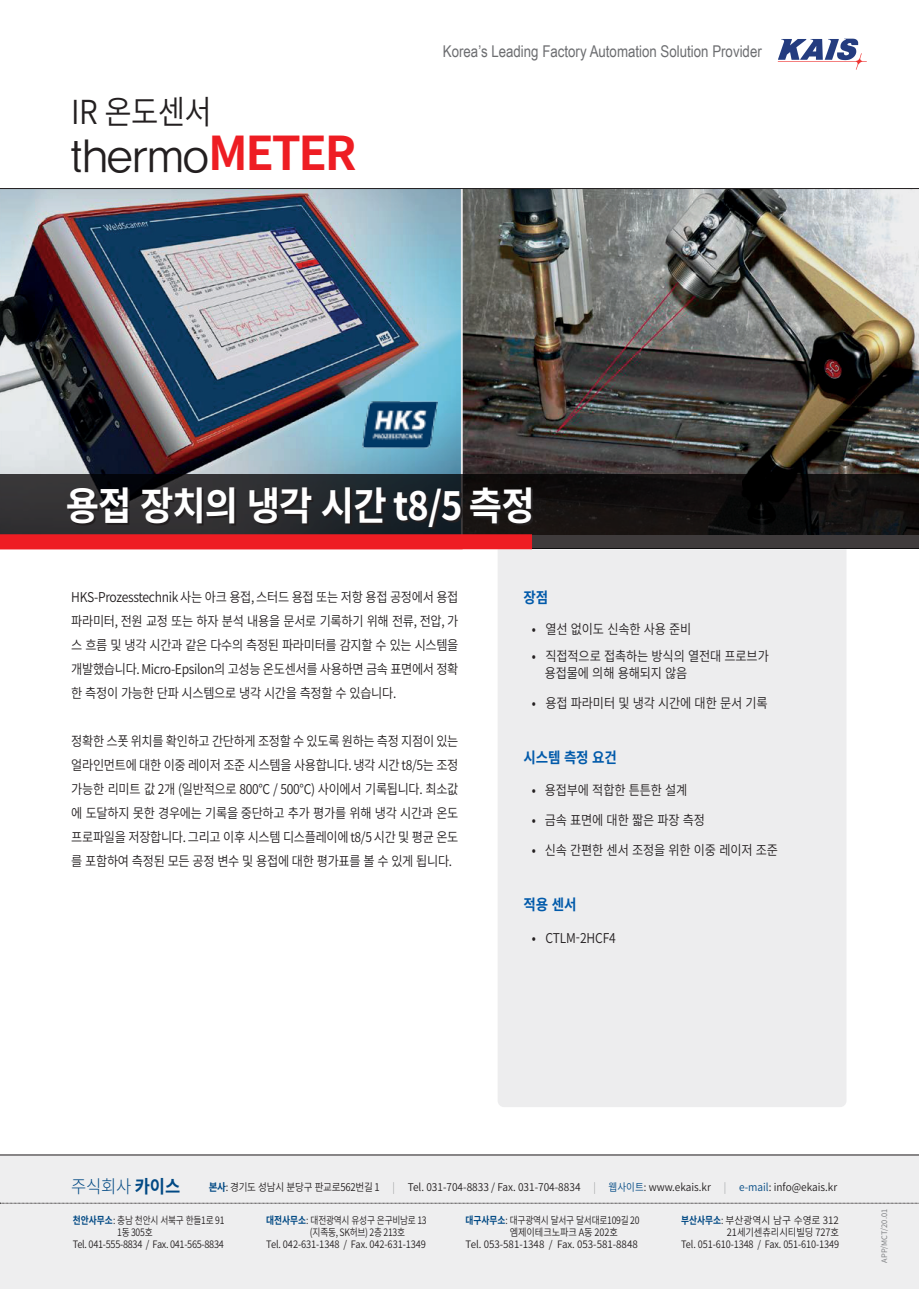
<style>
.page{position:relative;width:919px;height:1289px;background:#fff}
.page>*{position:absolute;margin:0;border:0;box-sizing:border-box;transform-origin:0 0}
.t1{font:46.5px "YDVYGO32";letter-spacing:-.01em;color:#231f20}
.t2{font:700 39px "Noto Sans CJ Kkr";letter-spacing:-.025em;color:#fff;scale:.93 1}
.t3{font:600 33px "Noto Sans CJ Kkr";letter-spacing:-.025em;color:#231f20;scale:.9 1}
.t4{font:300 18px "Noto Sans CJ Kkr";color:#014984;scale:.92 1}
.t5{font:16.2px "Arial Narrow";color:#6c6d70}
.t6{font:700 15px "Noto Sans CJ Kkr";letter-spacing:-.01em;color:#015aaa;scale:.9 1}
.t7{font:600 13.5px/24px "Noto Sans CJ Kkr";letter-spacing:-.025em;color:#231f20;text-align:justify;scale:.9 1}
.t8{font:600 10.65px "Noto Sans CJ Kkr";color:#231f20;scale:.9 1}
.t9{font:600 10.2px "Noto Sans CJ Kkr";letter-spacing:-.03em;color:#231f20;scale:.85 1}
.t10{font:600 10.2px/12.3px "Noto Sans CJ Kkr";letter-spacing:-.01em;color:#231f20;text-align:right;scale:.85 1}
.t11{font:600 10.2px "Noto Sans CJ Kkr";letter-spacing:-.03em;color:#231f20;scale:.9 1}
.t12{font:600 10.2px "Noto Sans CJ Kkr";letter-spacing:-.01em;color:#231f20;scale:.91 1}
.t13{font:600 10.2px "Noto Sans CJ Kkr";letter-spacing:-.01em;color:#231f20;scale:.96 1}
.t14{font:600 10.2px "Noto Sans CJ Kkr";letter-spacing:-.01em;color:#231f20;scale:.9 1}
.t15{font:600 7.5px "Noto Sans CJ Kkr";color:#76787b}
.s1{font-family:"Noto Sans CJ Kkr";font-weight:700;color:#ee1d23}
.s2{font-weight:400}
.s3{font-weight:700}
.s4{font-weight:700;color:#014984}
.s5{font-weight:300;color:#939598}
.s6{color:#014984}
</style>
<div class="page">
<svg style="left:777px;top:39px;width:89px;height:31px"></svg>
<div style="left:0;top:1154px;width:918px;height:134px;background:#eeeeef"></div>
<svg style="left:0;top:1202px;width:919px;height:1px"></svg>
<hr style="left:0;top:1154px;width:918px;height:1px;background:#231f20">
<div style="left:497px;top:549px;width:349px;height:558px;background:#ededee"></div>
<img style="left:0;top:189px;width:918px;height:285px">
<svg style="left:0;top:474px;width:918px;height:75px;background:#1c1b1c"></svg>
<svg style="left:69px;top:489px;width:464px;height:40px;background:#232326"></svg>
<div style="left:0;top:534px;width:532px;height:15px;background:#ee1d23"></div>
<hr style="left:0;top:188px;width:918px;height:1px;background:#231f20">
<img style="left:362px;top:401px;width:75px;height:48px">
<p class="t3" style="left:71px;top:93px;width:157px">IR 온도센서</p>
<p class="t1" style="left:71px;top:125px;width:287px">thermo<span class="s1">METER</span></p>
<p class="t5" style="left:443px;top:39px;width:320px">Korea’s Leading Factory Automation Solution Provider</p>
<p class="t2" style="left:66px;top:483px;width:506px">용접 장치의 냉각 시간 t8/5 측정</p>
<p class="t7" style="left:71px;top:585px;width:431px">HKS-Prozesstechnik 사는 아크 용접, 스터드 용접 또는 저항 용접 공정에서 용접 파라미터, 전원 교정 또는 하자 분석 내용을 문서로 기록하기 위해 전류, 전압, 가 스 흐름 및 냉각 시간과 같은 다수의 측정된 파라미터를 감지할 수 있는 시스템을 개발했습니다. Micro-Epsilon의 고성능 온도센서를 사용하면 금속 표면에서 정확 한 측정이 가능한 단파 시스템으로 냉각 시간을 측정할 수 있습니다.</p>
<p class="t7" style="left:71px;top:729px;width:431px">정확한 스폿 위치를 확인하고 간단하게 조정할 수 있도록 원하는 측정 지점이 있는 얼라인먼트에 대한 이중 레이저 조준 시스템을 사용합니다. 냉각 시간 t8/5는 조정 가능한 리미트 값 2개 (일반적으로 800°C / 500°C) 사이에서 기록됩니다. 최소값 에 도달하지 못한 경우에는 기록을 중단하고 추가 평가를 위해 냉각 시간과 온도 프로파일을 저장합니다. 그리고 이후 시스템 디스플레이에 t8/5 시간 및 평균 온도 를 포함하여 측정된 모든 공정 변수 및 용접에 대한 평가표를 볼 수 있게 됩니다.</p>
<p class="t6" style="left:523px;top:589px;width:29px">장점</p>
<p class="t7" style="left:532px;top:617px;width:179px"><span class="s2">•</span> 열선 없이도 신속한 사용 준비</p>
<p class="t7" style="left:544px;top:648px;width:250px;line-height:16.2px;text-indent:-13px"><span class="s2">•</span> 직접적으로 접촉하는 방식의 열전대 프로브가 용접물에 의해 용해되지 않음</p>
<p class="t7" style="left:532px;top:691px;width:263px"><span class="s2">•</span> 용접 파라미터 및 냉각 시간에 대한 문서 기록</p>
<p class="t6" style="left:523px;top:749px;width:105px">시스템 측정 요건</p>
<p class="t7" style="left:532px;top:778px;width:174px"><span class="s2">•</span> 용접부에 적합한 튼튼한 설계</p>
<p class="t7" style="left:532px;top:808px;width:194px"><span class="s2">•</span> 금속 표면에 대한 짧은 파장 측정</p>
<p class="t7" style="left:532px;top:838px;width:275px"><span class="s2">•</span> 신속 간편한 센서 조정을 위한 이중 레이저 조준</p>
<p class="t6" style="left:523px;top:896px;width:60px">적용 센서</p>
<p class="t7" style="left:532px;top:926px;width:95px"><span class="s2">•</span> CTLM-2HCF4</p>
<h3 class="t4" style="left:71px;top:1176px;width:120px">주식회사 <span class="s3">카이스</span></h3>
<p class="t8" style="left:209px;top:1181px;width:700px"><span class="s4">본사</span>: 경기도 성남시 분당구 판교로562번길 1 <span class="s5">|</span> Tel. 031-704-8833 / Fax. 031-704-8834 <span class="s5">|</span> <span class="s6">웹사이트</span>: www.ekais.kr <span class="s5">|</span> <span class="s6">e-mail</span>: info@ekais.kr</p>
<p class="t9" style="left:73px;top:1214px;width:180px"><span class="s4">천안사무소</span>: 충남 천안시 서북구 한들1로 91</p>
<p class="t10" style="left:117px;top:1226px;width:43px">1동 305호</p>
<p class="t11" style="left:73px;top:1238px;width:169px">Tel. 041-555-8834 / Fax. 041-565-8834</p>
<p class="t9" style="left:266px;top:1214px;width:190px"><span class="s4">대전사무소</span>: 대전광역시 유성구 은구비남로 13</p>
<p class="t9" style="left:310px;top:1226px;width:113px">(지족동, SK허브) 2층 213호</p>
<p class="t12" style="left:266px;top:1238px;width:177px">Tel. 042-631-1348 / Fax. 042-631-1349</p>
<p class="t9" style="left:465px;top:1214px;width:206px"><span class="s4">대구사무소</span>: 대구광역시 달서구 달서대로109길 20</p>
<p class="t14" style="left:509px;top:1226px;width:122px">엠제이테크노파크 A동 202호</p>
<p class="t13" style="left:465px;top:1238px;width:181px">Tel. 053-581-1348 / Fax. 053-581-8848</p>
<p class="t10" style="left:681px;top:1213px;width:187px"><span class="s4">부산사무소</span>: 부산광역시 남구 수영로 312<br>21세기센츄리시티빌딩 727호<br>Tel. 051-610-1348 / Fax. 051-610-1349</p>
<p class="t15" style="left:880px;top:1262px;width:55px;rotate:-90deg">APP/MCT/20.01</p>
</div>
